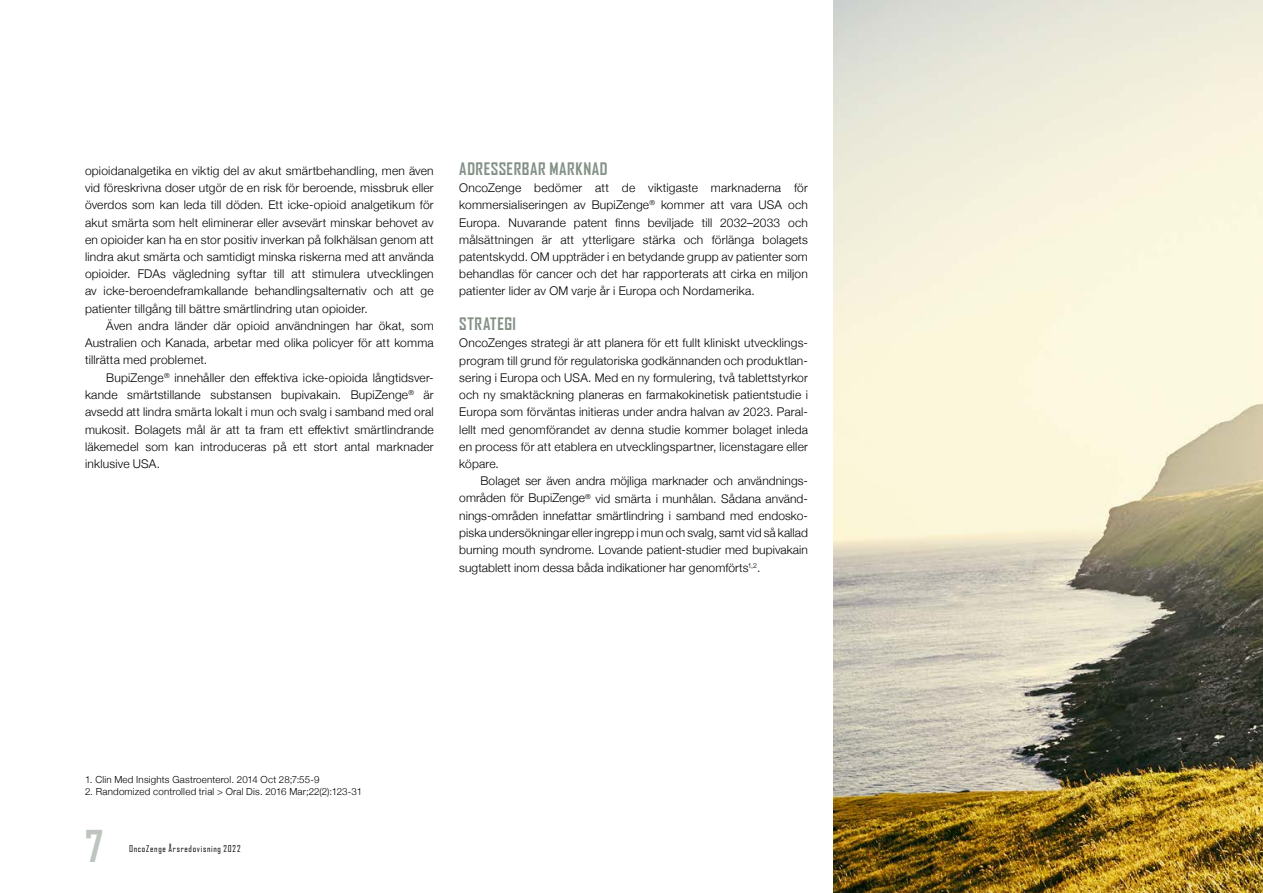
<style>
.page{position:relative;width:1263px;height:893px;background:#fff}
.page>*{position:absolute;margin:0;border:0;box-sizing:border-box;transform-origin:0 0}
.t1{font:700 42px "Agency FB";color:#bec4be}
.t2{font:700 16.5px "Agency FB";letter-spacing:.035em;color:#839186}
.t3{font:300 12px/17.2px "Helvetica Neue";letter-spacing:.015em;color:#000;text-align:justify}
.t4{font:300 9.75px "Helvetica Neue";letter-spacing:.02em;color:#000}
.t5{font:9px "Agency FB";letter-spacing:.08em;color:#000}
</style>
<div class="page">
<img style="left:833px;top:0;width:430px;height:893px">
<p class="t3" style="left:85px;top:161px;width:350px">opioidanalgetika en viktig del av akut smärtbehandling, men även vid föreskrivna doser utgör de en risk för beroende, missbruk eller överdos som kan leda till döden. Ett icke-opioid analgetikum för akut smärta som helt eliminerar eller avsevärt minskar behovet av en opioider kan ha en stor positiv inverkan på folkhälsan genom att lindra akut smärta och samtidigt minska riskerna med att använda opioider. FDAs vägledning syftar till att stimulera utvecklingen av icke-beroendeframkallande behandlingsalternativ och att ge patienter tillgång till bättre smärtlindring utan opioider.</p>
<p class="t3" style="left:85px;top:316px;width:350px;text-indent:21px">Även andra länder där opioid användningen har ökat, som Australien och Kanada, arbetar med olika policyer för att komma tillrätta med problemet.</p>
<p class="t3" style="left:85px;top:368px;width:350px;text-indent:21px">BupiZenge<sup>®</sup> innehåller den effektiva icke-opioida långtidsver&shy;kande smärtstillande substansen bupivakain. BupiZenge<sup>®</sup> är avsedd att lindra smärta lokalt i mun och svalg i samband med oral mukosit. Bolagets mål är att ta fram ett effektivt smärtlindrande läkemedel som kan introduceras på ett stort antal marknader inklusive USA.</p>
<h2 class="t2" style="left:459px;top:158px;width:150px">ADRESSERBAR MARKNAD</h2>
<p class="t3" style="left:459px;top:178px;width:350px">OncoZenge bedömer att de viktigaste marknaderna för kommersialiseringen av BupiZenge<sup>®</sup> kommer att vara USA och Europa. Nuvarande patent finns beviljade till 2032–2033 och målsättningen är att ytterligare stärka och förlänga bolagets patentskydd. OM uppträder i en betydande grupp av patienter som behandlas för cancer och det har rapporterats att cirka en miljon patienter lider av OM varje år i Europa och Nordamerika.</p>
<h2 class="t2" style="left:459px;top:314px;width:58px">STRATEGI</h2>
<p class="t3" style="left:459px;top:333px;width:350px">OncoZenges strategi är att planera för ett fullt kliniskt utvecklings&shy;program till grund för regulatoriska godkännanden och produktlan&shy;sering i Europa och USA. Med en ny formulering, två tablettstyrkor och ny smaktäckning planeras en farmakokinetisk patientstudie i Europa som förväntas initieras under andra halvan av 2023. Paral&shy;lellt med genomförandet av denna studie kommer bolaget inleda en process för att etablera en utvecklingspartner, licenstagare eller köpare.</p>
<p class="t3" style="left:459px;top:471px;width:350px;text-indent:21px">Bolaget ser även andra möjliga marknader och användnings&shy;områden för BupiZenge<sup>®</sup> vid smärta i munhålan. Sådana använd&shy;nings-områden innefattar smärtlindring i samband med endosko&shy;piska undersökningar eller ingrepp i mun och svalg, samt vid så kallad burning mouth syndrome. Lovande patient-studier med bupivakain sugtablett inom dessa båda indikationer har genomförts<sup>1,2</sup>.</p>
<p class="t4" style="left:85px;top:772px;width:236px">1. Clin Med Insights Gastroenterol. 2014 Oct 28;7:55-9</p>
<p class="t4" style="left:85px;top:784px;width:279px">2. Randomized controlled trial &gt; Oral Dis. 2016 Mar;22(2):123-31</p>
<h1 class="t1" style="left:85px;top:820px;width:20px">7</h1>
<p class="t5" style="left:129px;top:843px;width:113px">OncoZenge Årsredovisning 2022</p>
</div>
